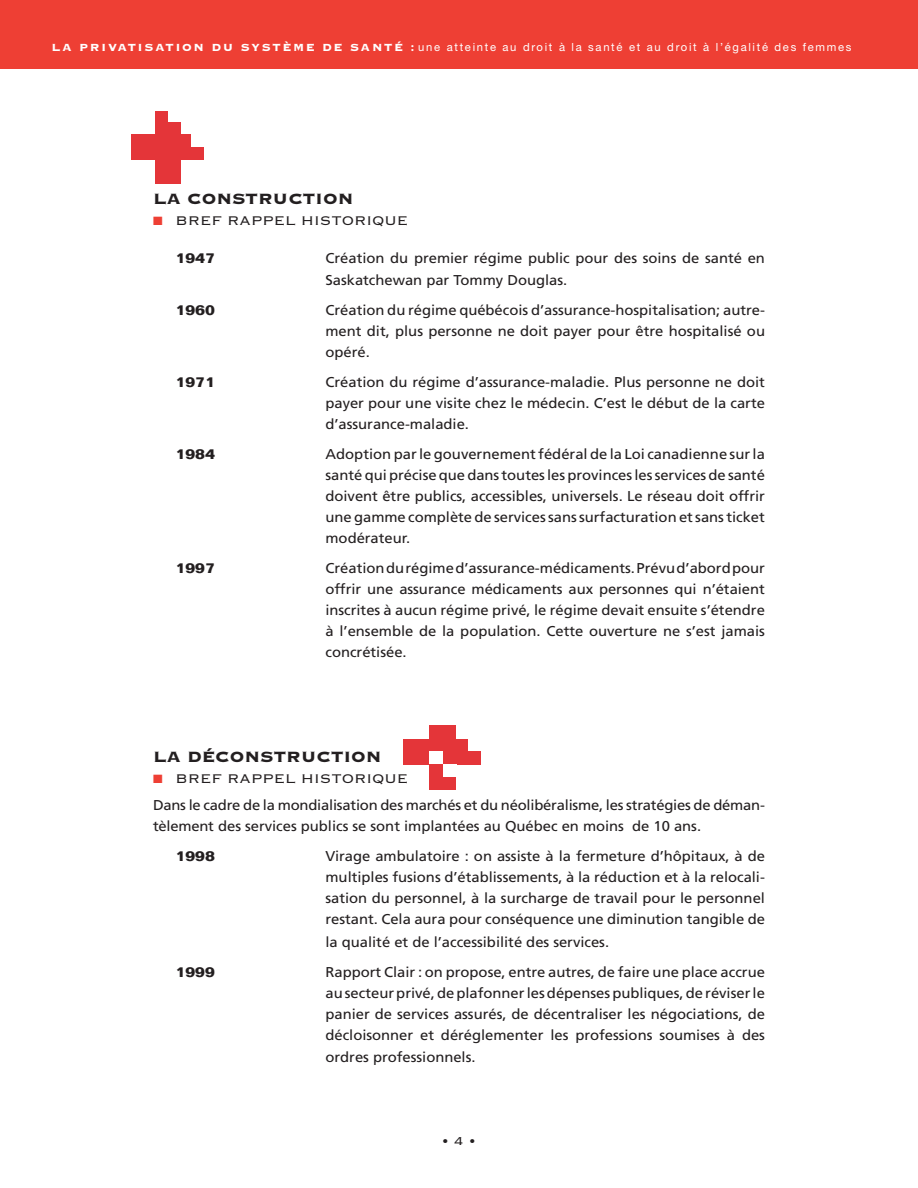
<style>
.page{position:relative;width:918px;height:1188px;background:#fff}
.page>*{position:absolute;margin:0;border:0;box-sizing:border-box;transform-origin:0 0}
.t1{font:19.5px "Copperplate Thirty Three BC";color:#231f20;scale:1.04 1}
.t2{font:16.5px "Copperplate Thirty Two BC";color:#231f20;scale:1.04 1}
.t3{font:15px "Copperplate Thirty Two BC";color:#231f20;scale:1.04 1}
.t4{font:14.25px/21px "Frutiger";color:#231f20;text-align:justify;scale:1.04 1}
.t5{font:700 14.25px "Folio";color:#231f20;scale:1.04 1}
.t6{font:11.25px "Helvetica Neue";letter-spacing:.15em;color:#fff}
.s1{font-family:"Copperplate Thirty Three BC";font-size:13.5px}
.s2{color:#ee3f34}
</style>
<div class="page">
<div style="left:0;top:0;width:918px;height:68px;background:#ee3f34"></div>
<div style="left:155px;top:111px;width:25px;height:73px;background:#e43539"></div>
<div style="left:132px;top:134px;width:72px;height:26px;background:#e43539"></div>
<div style="left:168px;top:108px;width:13px;height:13px;background:#fff"></div>
<div style="left:192px;top:133px;width:13px;height:14px;background:#fff"></div>
<div style="left:429px;top:713px;width:27px;height:77px;background:#e43539"></div>
<div style="left:404px;top:739px;width:77px;height:25px;background:#e43539"></div>
<div style="left:429px;top:712px;width:33px;height:13px;background:#fff"></div>
<div style="left:429px;top:751px;width:14px;height:13px;background:#fff"></div>
<div style="left:469px;top:738px;width:13px;height:13px;background:#fff"></div>
<div style="left:443px;top:764px;width:14px;height:13px;background:#fff"></div>
<p class="t6" style="left:51px;top:40px;width:802px"><span class="s1">LA PRIVATISATION DU SYSTÈME DE SANTÉ :</span> une atteinte au droit à la santé et au droit à l’égalité des femmes</p>
<h1 class="t1" style="left:153px;top:190px;width:194px">LA CONSTRUCTION</h1>
<p class="t2" style="left:153px;top:213px;width:247px"><span class="s2">■</span> BREF RAPPEL HISTORIQUE</p>
<p class="t5" style="left:176px;top:249px;width:39px">1947</p>
<p class="t4" style="left:325px;top:247px;width:424px;line-height:22.5px">Création du premier régime public pour des soins de santé en<br>Saskatchewan par Tommy Douglas.</p>
<p class="t5" style="left:176px;top:302px;width:39px">1960</p>
<p class="t4" style="left:325px;top:300px;width:424px">Création du régime québécois d’assurance-hospitalisation; autre&shy;ment dit, plus personne ne doit payer pour être hospitalisé ou opéré.</p>
<p class="t5" style="left:176px;top:374px;width:39px">1971</p>
<p class="t4" style="left:325px;top:372px;width:424px">Création du régime d’assurance-maladie. Plus personne ne doit payer pour une visite chez le médecin. C’est le début de la carte d’assurance-maladie.</p>
<p class="t5" style="left:176px;top:446px;width:39px">1984</p>
<p class="t4" style="left:325px;top:444px;width:424px">Adoption par le gouvernement fédéral de la Loi canadienne sur la santé qui précise que dans toutes les provinces les services de santé doivent être publics, accessibles, universels. Le réseau doit offrir une gamme complète de services sans surfacturation et sans ticket modérateur.</p>
<p class="t5" style="left:176px;top:560px;width:39px">1997</p>
<p class="t4" style="left:325px;top:558px;width:424px">Création du régime d’assurance-médicaments. Prévu d’abord pour offrir une assurance médicaments aux personnes qui n’étaient inscrites à aucun régime privé, le régime devait ensuite s’étendre à l’ensemble de la population. Cette ouverture ne s’est jamais concrétisée.</p>
<h1 class="t1" style="left:153px;top:748px;width:221px">LA DÉCONSTRUCTION</h1>
<p class="t2" style="left:153px;top:771px;width:247px"><span class="s2">■</span> BREF RAPPEL HISTORIQUE</p>
<p class="t4" style="left:153px;top:795px;width:590px">Dans le cadre de la mondialisation des marchés et du néolibéralisme, les stratégies de déman&shy;tèlement des services publics se sont implantées au Québec en moins de 10 ans.</p>
<p class="t5" style="left:176px;top:848px;width:39px">1998</p>
<p class="t4" style="left:325px;top:846px;width:424px">Virage ambulatoire : on assiste à la fermeture d’hôpitaux, à de multiples fusions d’établissements, à la réduction et à la relocali&shy;sation du personnel, à la surcharge de travail pour le personnel restant. Cela aura pour conséquence une diminution tangible de</p>
<p class="t4" style="left:326px;top:931px;width:274px">la qualité et de l’accessibilité des services.</p>
<p class="t5" style="left:176px;top:963px;width:39px">1999</p>
<p class="t4" style="left:326px;top:961px;width:424px">Rapport Clair : on propose, entre autres, de faire une place accrue au secteur privé, de plafonner les dépenses publiques, de réviser le panier de services assurés, de décentraliser les négociations, de décloisonner et déréglementer les professions soumises à des</p>
<p class="t4" style="left:326px;top:1047px;width:146px">ordres professionnels.</p>
<p class="t3" style="left:442px;top:1134px;width:35px">• 4 •</p>
</div>
